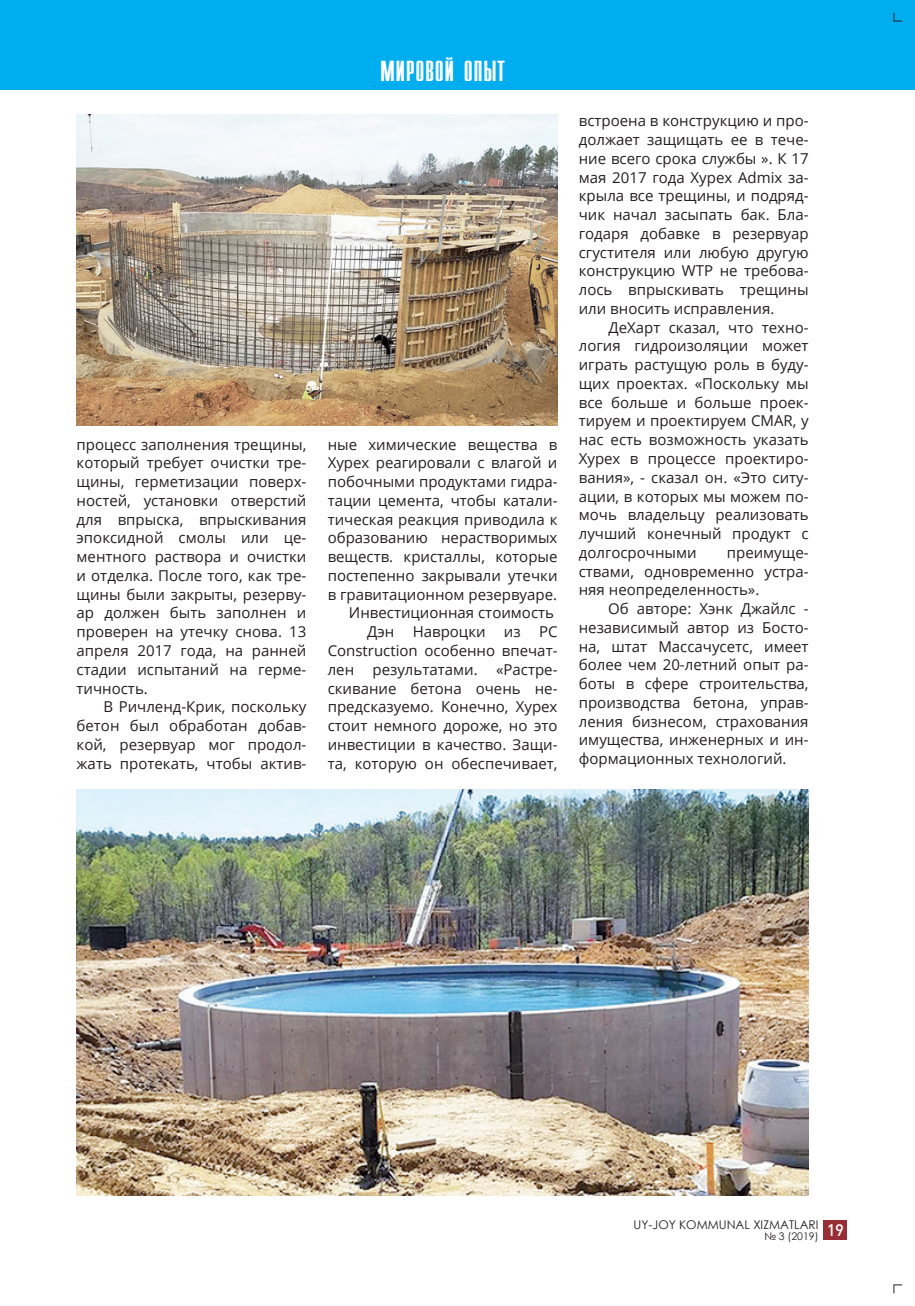
<style>
.page{position:relative;width:915px;height:1306px;background:#fff}
.page>*{position:absolute;margin:0;border:0;box-sizing:border-box;transform-origin:0 0}
.Rubrika{font:24px "Virtec Compact Uz";letter-spacing:.025em;color:#fff}
.t1{font:500 16.5px "DIN Pro";color:#fff}
.t2{font:15px/18.8px "Open Sans";color:#231f20;text-align:justify}
.t3{font:12px "Century Gothic";color:#231f20}
.t4{font:10.5px "Century Gothic";color:#231f20}
</style>
<div class="page">
<div style="left:0;top:0;width:914px;height:89px;background:#00aeef"></div>
<div style="left:823px;top:1219px;width:23px;height:20px;background:#962e33"></div>
<img style="left:77px;top:115px;width:480px;height:310px">
<img style="left:77px;top:789px;width:731px;height:406px">
<svg style="left:893px;top:13px;width:8px;height:9px"></svg>
<svg style="left:893px;top:1284px;width:8px;height:9px"></svg>
<p class="Rubrika" style="left:380px;top:56px;width:127px">МИРОВОЙ ОПЫТ</p>
<p class="t2" style="left:77px;top:434px;width:231px">процесс заполнения трещины, который требует очистки тре&shy;щины, герметизации поверх&shy;ностей, установки отверстий для впрыска, впрыскивания эпоксидной смолы или це&shy;ментного раствора и очистки и отделка. После того, как тре&shy;щины были закрыты, резерву&shy;ар должен быть заполнен и проверен на утечку снова. 13 апреля 2017 года, на ранней стадии испытаний на герме&shy;тичность.</p>
<p class="t2" style="left:77px;top:697px;width:231px;text-indent:27px">В Ричленд-Крик, поскольку бетон был обработан добав&shy;кой, резервуар мог продол&shy;жать протекать, чтобы актив-</p>
<p class="t2" style="left:327px;top:434px;width:231px">ные химические вещества в Xypex реагировали с влагой и побочными продуктами гидра&shy;тации цемента, чтобы катали&shy;тическая реакция приводила к образованию нерастворимых веществ. кристаллы, которые постепенно закрывали утечки в гравитационном резервуаре.</p>
<p class="t2" style="left:349px;top:603px;width:206px">Инвестиционная стоимость</p>
<p class="t2" style="left:327px;top:622px;width:231px;text-indent:40px">Дэн Навроцки из PC Construction особенно впечат&shy;лен результатами. «Растре&shy;скивание бетона очень не&shy;предсказуемо. Конечно, Xypex стоит немного дороже, но это инвестиции в качество. Защи&shy;та, которую он обеспечивает,</p>
<p class="t2" style="left:578px;top:111px;width:231px">встроена в конструкцию и про&shy;должает защищать ее в тече&shy;ние всего срока службы ». К 17 мая 2017 года Xypex Admix за&shy;крыла все трещины, и подряд&shy;чик начал засыпать бак. Бла&shy;годаря добавке в резервуар сгустителя или любую другую конструкцию WTP не требова&shy;лось впрыскивать трещины или вносить исправления.</p>
<p class="t2" style="left:578px;top:317px;width:231px;text-indent:30px">ДеХарт сказал, что техно&shy;логия гидроизоляции может играть растущую роль в буду&shy;щих проектах. «Поскольку мы все больше и больше проек&shy;тируем и проектируем CMAR, у нас есть возможность указать Xypex в процессе проектиро&shy;вания», - сказал он. «Это ситу&shy;ации, в которых мы можем по&shy;мочь владельцу реализовать лучший конечный продукт с долгосрочными</p>
<p class="t2" style="left:578px;top:542px;width:231px;text-indent:148px">преимуще&shy;ствами, одновременно устра&shy;няя неопределенность».</p>
<p class="t2" style="left:578px;top:599px;width:231px;text-indent:29px">Об авторе: Хэнк Джайлс - независимый автор из Босто&shy;на, штат Массачусетс, имеет более чем 20-летний опыт ра&shy;боты в сфере строительства, производства бетона, управ&shy;ления бизнесом, страхования имущества, инженерных и ин&shy;формационных технологий.</p>
<p class="t3" style="left:633px;top:1216px;width:186px">UY-JOY KОMМUNAL XIZMATLARI</p>
<p class="t4" style="left:764px;top:1228px;width:56px">№ 3 (2019)</p>
<p class="t1" style="left:826px;top:1216px;width:19px">19</p>
</div>
